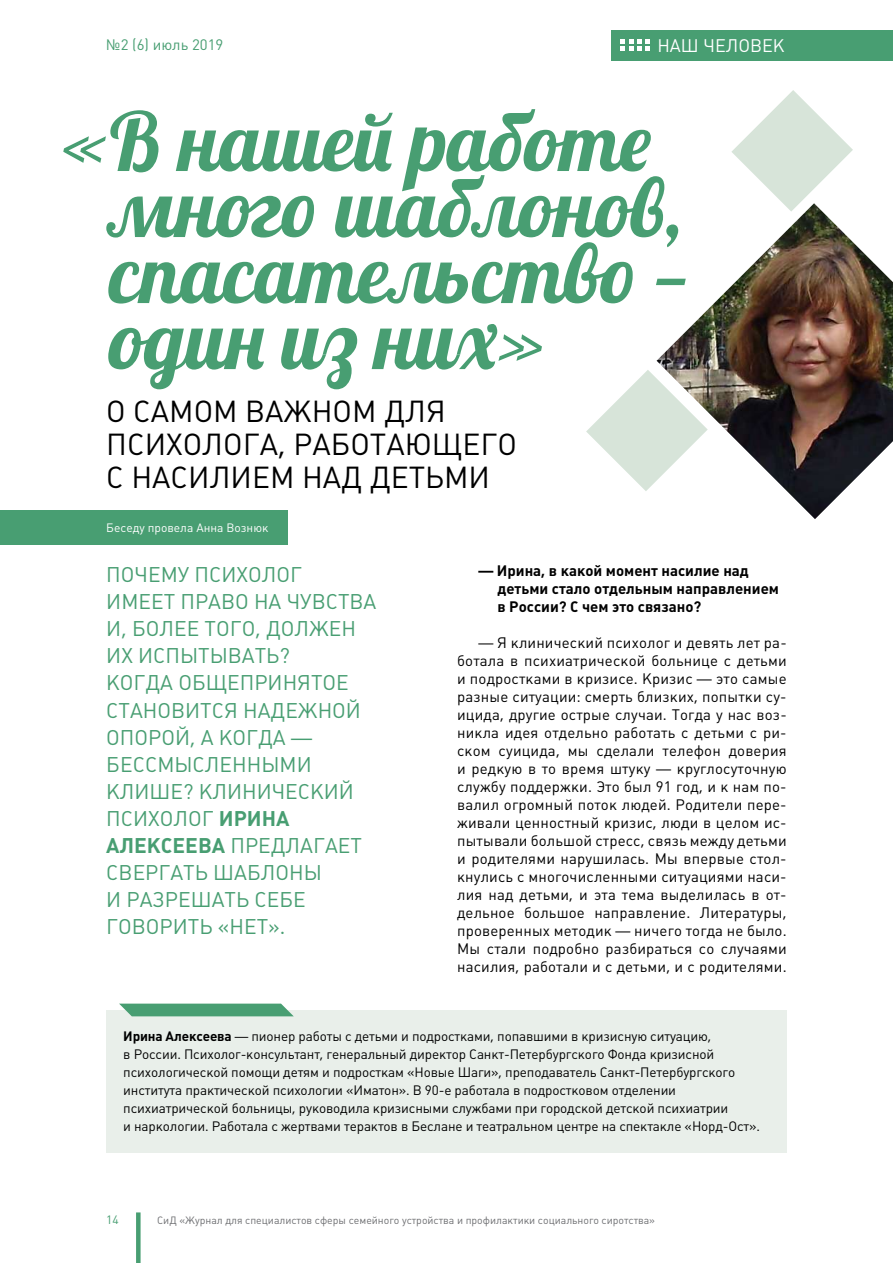
<style>
.page{position:relative;width:893px;height:1263px;background:#fff}
.page>*{position:absolute;margin:0;border:0;box-sizing:border-box;transform-origin:0 0}
.t1{font:81px/66px "Lobster";color:#489e72}
.t2{font:30px/33px "Plumb";color:#000}
.t3{font:21px/27px "Plumb";color:#489e72}
.t4{font:18px "Plumb";color:#fff}
.t5{font:15px/18px "Plumb";letter-spacing:.01em;color:#000;text-align:justify}
.t6{font:700 15px/18px "Plumb";color:#000}
.t7{font:15px "Plumb";color:#489e72}
.t8{font:13.5px/18px "Plumb";letter-spacing:-.01em;color:#000}
.t9{font:12px "Plumb";color:#fff}
.t10{font:12px "Plumb";color:#489e72}
.t11{font:10.5px "Plumb";color:#6d6e71}
.s1{font-weight:700}
</style>
<div class="page">
<svg style="left:586px;top:370px;width:71px;height:121px"></svg>
<svg style="left:731px;top:90px;width:122px;height:113px"></svg>
<img style="left:657px;top:203px;width:236px;height:316px">
<div style="left:106px;top:1010px;width:681px;height:142px;background:#e9efea"></div>
<svg style="left:119px;top:1003px;width:175px;height:13px;background:#5ca881"></svg>
<div style="left:0;top:510px;width:287px;height:34px;background:#489e72"></div>
<div style="left:611px;top:30px;width:282px;height:30px;background:#489e72"></div>
<div style="left:136px;top:1212px;width:5px;height:51px;background:#489e72"></div>
<svg style="left:620px;top:39px;width:30px;height:12px"></svg>
<p class="t7" style="left:106px;top:37px;width:119px">№2 (6) июль 2019</p>
<p class="t4" style="left:657px;top:35px;width:129px">НАШ ЧЕЛОВЕК</p>
<h1 class="t1" style="left:109px;top:117px;width:582px;text-indent:-48px">«В нашей работе много шаблонов, спасательство — один из них»</h1>
<h2 class="t2" style="left:106px;top:395px;width:412px">О САМОМ ВАЖНОМ ДЛЯ<br>ПСИХОЛОГА, РАБОТАЮЩЕГО<br>С НАСИЛИЕМ НАД ДЕТЬМИ</h2>
<p class="t9" style="left:106px;top:521px;width:164px">Беседу провела Анна Вознюк</p>
<p class="t3" style="left:106px;top:562px;width:272px">ПОЧЕМУ ПСИХОЛОГ<br>ИМЕЕТ ПРАВО НА ЧУВСТВА<br>И, БОЛЕЕ ТОГО, ДОЛЖЕН<br>ИХ ИСПЫТЫВАТЬ?<br>КОГДА ОБЩЕПРИНЯТОЕ<br>СТАНОВИТСЯ НАДЕЖНОЙ<br>ОПОРОЙ, А КОГДА —<br>БЕССМЫСЛЕННЫМИ<br>КЛИШЕ? КЛИНИЧЕСКИЙ<br>ПСИХОЛОГ <span class="s1">ИРИНА<br>АЛЕКСЕЕВА</span> ПРЕДЛАГАЕТ<br>СВЕРГАТЬ ШАБЛОНЫ<br>И РАЗРЕШАТЬ СЕБЕ<br>ГОВОРИТЬ «НЕТ».</p>
<p class="t6" style="left:497px;top:562px;width:283px;text-indent:-19px">— Ирина, в какой момент насилие над детьми стало отдельным направлением в России? С чем это связано?</p>
<p class="t5" style="left:457px;top:634px;width:331px;text-indent:21px">— Я клинический психолог и девять лет ра&shy;ботала в психиатрической больнице с детьми и подростками в кризисе. Кризис — это самые разные ситуации: смерть близких, попытки су&shy;ицида, другие острые случаи. Тогда у нас воз&shy;никла идея отдельно работать с детьми с ри&shy;ском суицида, мы сделали телефон доверия и редкую в то время штуку — круглосуточную службу поддержки. Это был 91 год, и к нам по&shy;валил огромный поток людей. Родители пере&shy;живали ценностный кризис, люди в целом ис&shy;пытывали большой стресс, связь между детьми и родителями нарушилась. Мы впервые стол&shy;кнулись с многочисленными ситуациями наси&shy;лия над детьми, и эта тема выделилась в от&shy;дельное большое направление. Литературы, проверенных методик — ничего тогда не было.<br>Мы стали подробно разбираться со случаями насилия, работали и с детьми, и с родителями.</p>
<p class="t8" style="left:123px;top:1027px;width:638px"><span class="s1">Ирина Алексеева</span> — пионер работы с детьми и подростками, попавшими в кризисную ситуацию,<br>в России. Психолог-консультант, генеральный директор Санкт-Петербургского Фонда кризисной психологической помощи детям и подросткам «Новые Шаги», преподаватель Санкт-Петербургского института практической психологии «Иматон». В 90-е работала в подростковом отделении психиатрической больницы, руководила кризисными службами при городской детской психиатрии<br>и наркологии. Работала с жертвами терактов в Беслане и театральном центре на спектакле «Норд-Ост».</p>
<p class="t10" style="left:106px;top:1213px;width:14px">14</p>
<p class="t11" style="left:157px;top:1214px;width:499px">СиД «Журнал для специалистов сферы семейного устройства и профилактики социального сиротства»</p>
</div>
